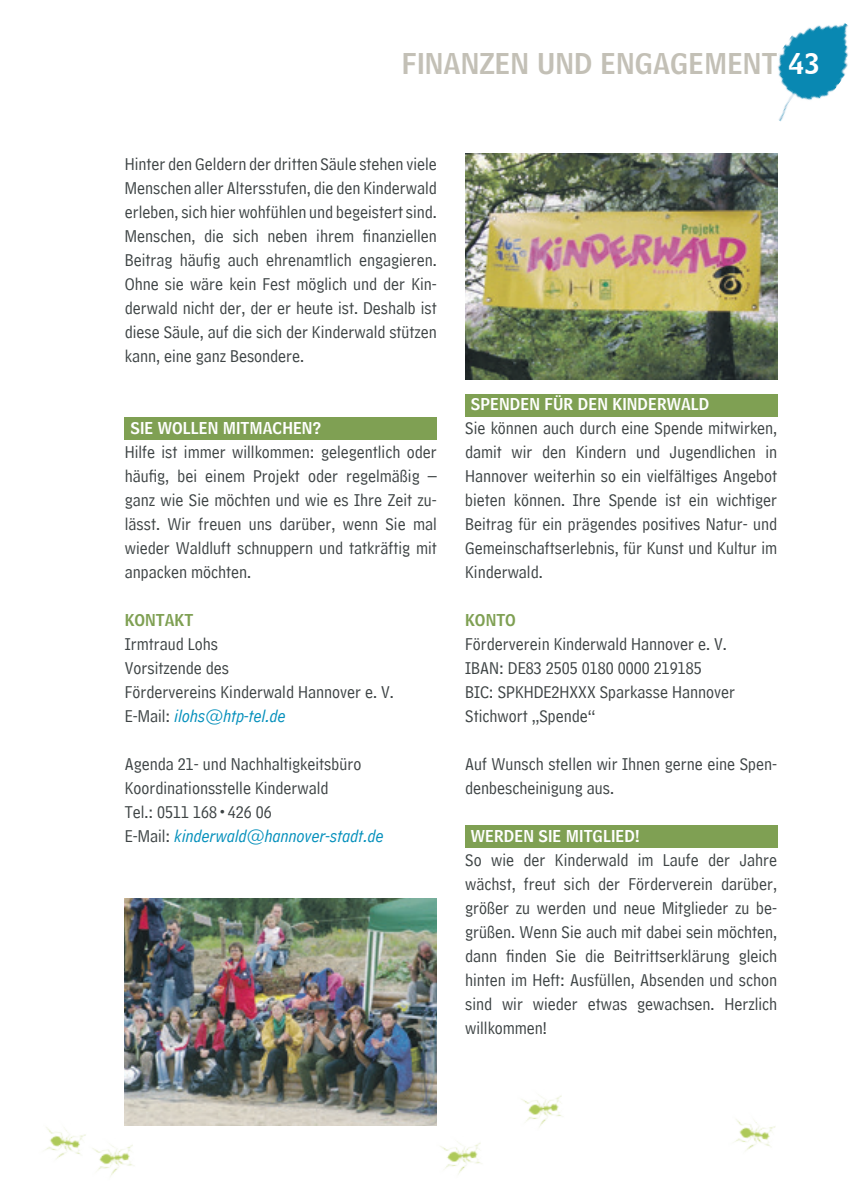
<style>
.page{position:relative;width:851px;height:1191px;background:#fff}
.page>*{position:absolute;margin:0;border:0;box-sizing:border-box;transform-origin:0 0}
.t1{font:28px "HM Headline";color:#c3c0b6}
.t2{font:18px/24px "HM Comment";color:#3d4344;text-align:justify}
.t3{font:16px "HM Headline";color:#fff}
.t4{font:16px "HM Headline";color:#7fa053}
.s1{color:#fff}
.s2{font-style:italic;color:#038fbb}
</style>
<div class="page">
<img style="left:778px;top:23px;width:70px;height:99px">
<img style="left:125px;top:899px;width:311px;height:226px">
<img style="left:465px;top:153px;width:312px;height:227px">
<div style="left:465px;top:394px;width:312px;height:23px;background:#7fa053"></div>
<div style="left:465px;top:825px;width:312px;height:22px;background:#7fa053"></div>
<div style="left:125px;top:417px;width:312px;height:22px;background:#7fa053"></div>
<img style="left:521px;top:1094px;width:42px;height:33px">
<img style="left:92px;top:1145px;width:43px;height:32px">
<img style="left:440px;top:1141px;width:42px;height:34px">
<img style="left:734px;top:1119px;width:42px;height:32px">
<img style="left:45px;top:1127px;width:41px;height:32px">
<h1 class="t1" style="left:402px;top:39px;width:419px">FINANZEN UND ENGAGEMENT <span class="s1">43</span></h1>
<p class="t2" style="left:125px;top:148px;width:313px">Hinter den Geldern der dritten Säule stehen viele Menschen aller Altersstufen, die den Kinderwald erleben, sich hier wohfühlen und begeistert sind.<br>Menschen, die sich neben ihrem finanziellen Beitrag häufig auch ehrenamtlich engagieren.<br>Ohne sie wäre kein Fest möglich und der Kin&shy;derwald nicht der, der er heute ist. Deshalb ist diese Säule, auf die sich der Kinderwald stützen kann, eine ganz Besondere.</p>
<p class="t3" style="left:130px;top:414px;width:192px">SIE WOLLEN MITMACHEN?</p>
<p class="t2" style="left:125px;top:436px;width:313px">Hilfe ist immer willkommen: gelegentlich oder häufig, bei einem Projekt oder regelmäßig – ganz wie Sie möchten und wie es Ihre Zeit zu&shy;lässt. Wir freuen uns darüber, wenn Sie mal wieder Waldluft schnuppern und tatkräftig mit anpacken möchten.</p>
<p class="t4" style="left:125px;top:606px;width:70px">KONTAKT</p>
<p class="t2" style="left:125px;top:628px;width:270px;text-align:left">Irmtraud Lohs<br>Vorsitzende des<br>Fördervereins Kinderwald Hannover e. V.<br>E-Mail: <span class="s2">ilohs@htp-tel.de</span></p>
<p class="t2" style="left:125px;top:748px;width:260px;text-align:left">Agenda 21- und Nachhaltigkeitsbüro Koordinationsstelle Kinderwald<br>Tel.: 0511 168•426 06<br>E-Mail: <span class="s2">kinderwald@hannover-stadt.de</span></p>
<p class="t3" style="left:471px;top:390px;width:240px">SPENDEN FÜR DEN KINDERWALD</p>
<p class="t2" style="left:465px;top:412px;width:313px">Sie können auch durch eine Spende mitwirken, damit wir den Kindern und Jugendlichen in Hannover weiterhin so ein vielfältiges Angebot bieten können. Ihre Spende ist ein wichtiger Beitrag für ein prägendes positives Natur- und Gemeinschaftserlebnis, für Kunst und Kultur im Kinderwald.</p>
<p class="t4" style="left:465px;top:606px;width:52px">KONTO</p>
<p class="t2" style="left:465px;top:628px;width:271px;text-align:left">Förderverein Kinderwald Hannover e. V.<br>IBAN: DE83 2505 0180 0000 219185<br>BIC: SPKHDE2HXXX Sparkasse Hannover<br>Stichwort „Spende“</p>
<p class="t2" style="left:465px;top:748px;width:313px">Auf Wunsch stellen wir Ihnen gerne eine Spen&shy;denbescheinigung aus.</p>
<p class="t3" style="left:471px;top:822px;width:170px">WERDEN SIE MITGLIED!</p>
<p class="t2" style="left:465px;top:844px;width:313px">So wie der Kinderwald im Laufe der Jahre wächst, freut sich der Förderverein darüber, größer zu werden und neue Mitglieder zu be&shy;grüßen. Wenn Sie auch mit dabei sein möchten, dann finden Sie die Beitrittserklärung gleich hinten im Heft: Ausfüllen, Absenden und schon sind wir wieder etwas gewachsen. Herzlich willkommen!</p>
</div>
